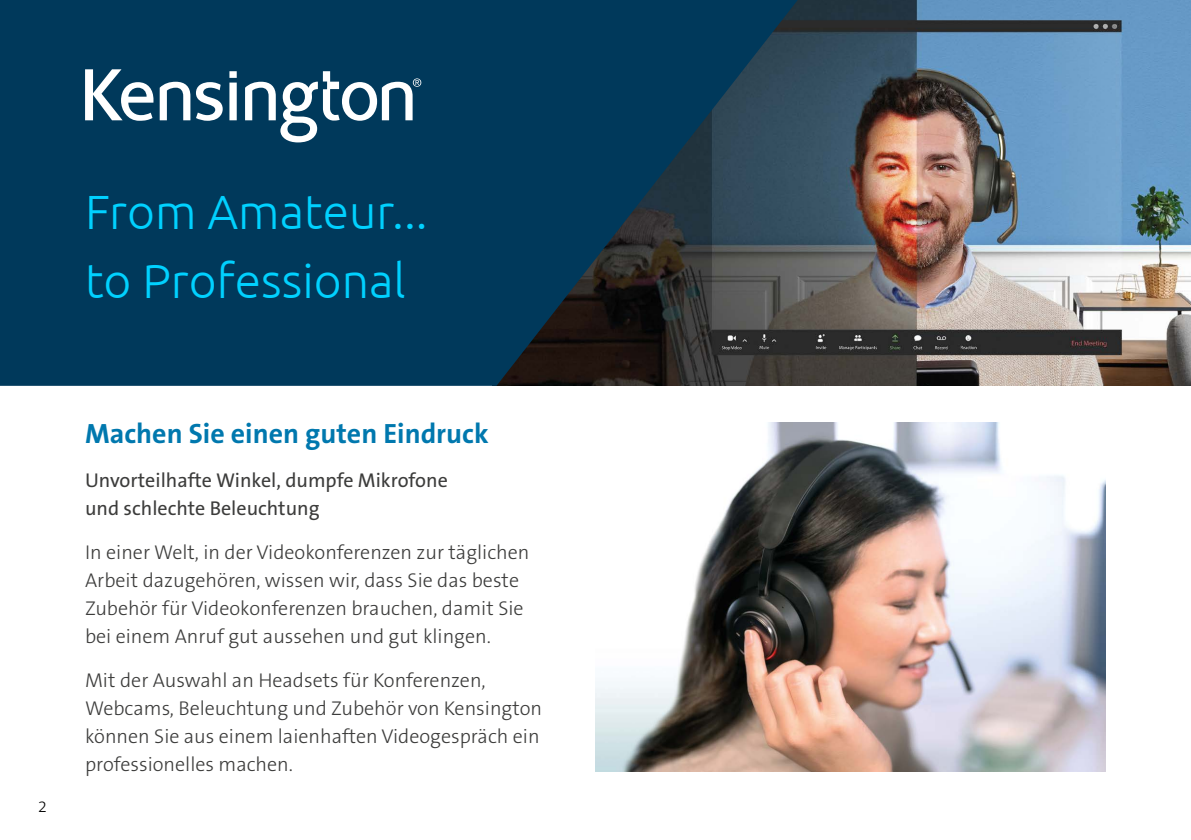
<style>
.page{position:relative;width:1191px;height:840px;background:#fff}
.page>*{position:absolute;margin:0;border:0;box-sizing:border-box;transform-origin:0 0}
.t1{font:300 48px/69.2px "Ubuntu";color:#00d1ff}
.t2{font:28px "The Sans KENSINGTON7 Bd";color:#0078ae}
.t3{font:20px/28px "The Sans KENSINGTON3 Li";color:#3c3c3b}
.t4{font:20px/28px "The Sans KENSINGTON5 Rg";color:#3c3c3b}
.t5{font:16px "The Sans KENSINGTON3 Li";color:#000}
</style>
<div class="page">
<img style="left:595px;top:422px;width:511px;height:349px">
<img style="left:797px;top:0;width:394px;height:385px">
<svg style="left:0;top:0;width:797px;height:385px;background:#0a3854"></svg>
<svg style="left:85px;top:69px;width:336px;height:73px"></svg>
<h1 class="t1" style="left:85px;top:176px;width:344px">From Amateur... to Professional</h1>
<p class="t5" style="left:38px;top:797px;width:10px">2</p>
<h2 class="t2" style="left:85px;top:418px;width:405px">Machen Sie einen guten Eindruck</h2>
<p class="t4" style="left:85px;top:466px;width:364px">Unvorteilhafte Winkel, dumpfe Mikrofone und schlechte Beleuchtung</p>
<p class="t3" style="left:85px;top:538px;width:446px">In einer Welt, in der Videokonferenzen zur täglichen Arbeit dazugehören, wissen wir, dass Sie das beste Zubehör für Videokonferenzen brauchen, damit Sie bei einem Anruf gut aussehen und gut klingen.</p>
<p class="t3" style="left:85px;top:666px;width:458px">Mit der Auswahl an Headsets für Konferenzen, Webcams, Beleuchtung und Zubehör von Kensington können Sie aus einem laienhaften Videogespräch ein professionelles machen.</p>
</div>
